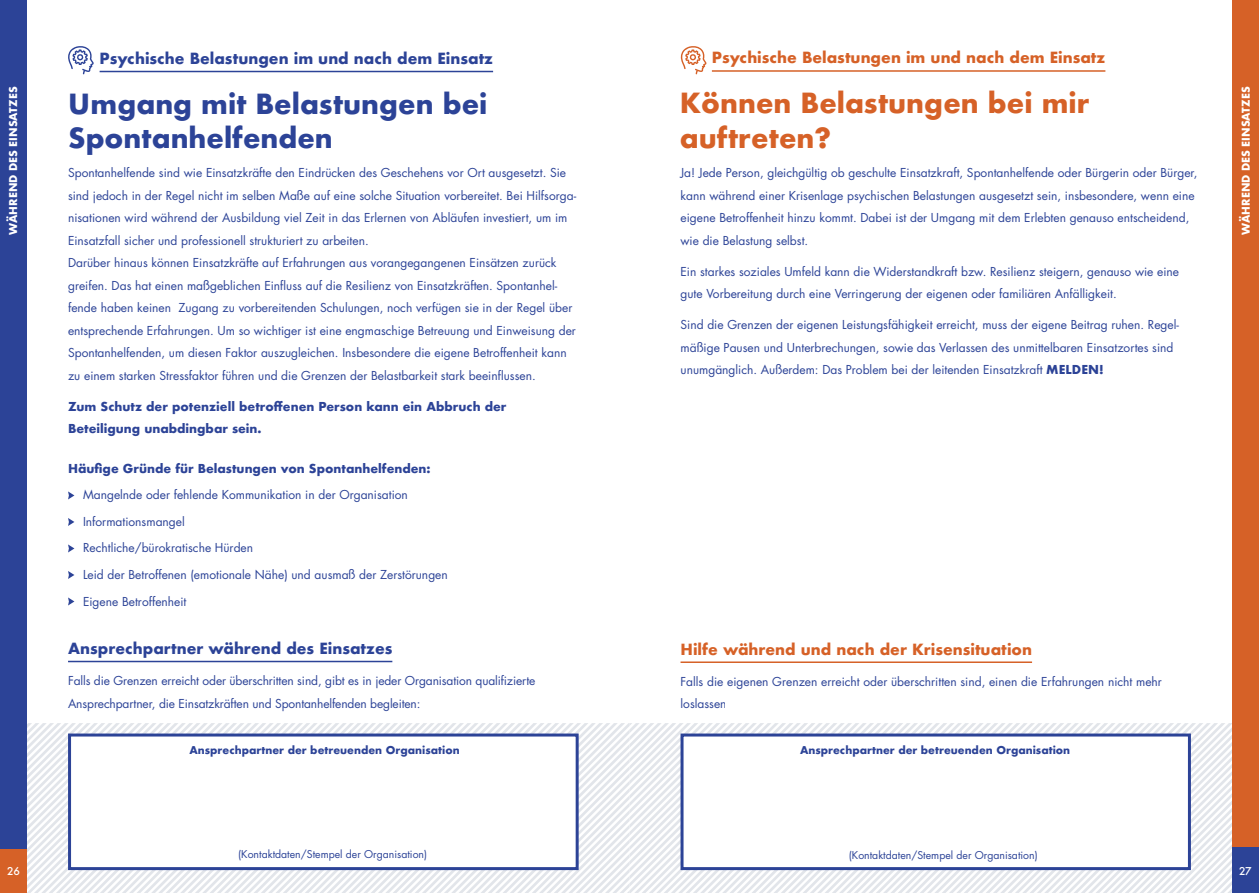
<style>
.page{position:relative;width:1259px;height:893px;background:#fff}
.page>*{position:absolute;margin:0;border:0;box-sizing:border-box;transform-origin:0 0}
.t1{font:700 27px/34.5px "Futura";color:#2c4397}
.t2{font:700 27px/34.5px "Futura";color:#d66127}
.t3{font:700 15px "Futura";color:#d66127}
.t4{font:700 15px "Futura";color:#2c4397}
.t5{font:12px/22.5px "Futura";color:#2c4397}
.t6{font:700 12px/22.5px "Futura";color:#2c4397}
.t7{font:700 10.5px "Futura";color:#2c4397}
.t8{font:10.5px "Futura";color:#2c4397}
.t9{font:700 10.5px "Futura";color:#fff}
.t10{font:500 10.5px "Futura";color:#fff}
.s1{font-weight:700}
</style>
<div class="page">
<svg style="left:26px;top:723px;width:756px;height:170px"></svg>
<svg style="left:800px;top:723px;width:432px;height:170px"></svg>
<div style="left:1232px;top:811px;width:27px;height:82px;background:#2c4397"></div>
<div style="left:0;top:0;width:26px;height:849px;background:#2c4397"></div>
<div style="left:1232px;top:0;width:27px;height:846px;background:#d66127"></div>
<div style="left:0;top:849px;width:26px;height:44px;background:#d66127"></div>
<hr style="left:68px;top:661px;width:324px;height:1px;background:#2c4397">
<svg style="left:68px;top:491px;width:6px;height:8px"></svg>
<svg style="left:68px;top:518px;width:6px;height:8px"></svg>
<svg style="left:68px;top:544px;width:6px;height:8px"></svg>
<svg style="left:68px;top:571px;width:6px;height:8px"></svg>
<svg style="left:68px;top:597px;width:6px;height:8px"></svg>
<hr style="left:100px;top:71px;width:393px;height:1px;background:#2c4397">
<div style="left:68px;top:733px;width:510px;height:137px;background:#fff;border:3px solid #2c4397"></div>
<hr style="left:712px;top:70px;width:393px;height:2px;background:#d66127">
<div style="left:680px;top:733px;width:511px;height:137px;background:#fff;border:3px solid #2c4397"></div>
<hr style="left:680px;top:661px;width:352px;height:2px;background:#d66127">
<svg style="left:680px;top:46px;width:26px;height:28px"></svg>
<svg style="left:68px;top:46px;width:26px;height:28px"></svg>
<p class="t4" style="left:100px;top:48px;width:395px">Psychische Belastungen im und nach dem Einsatz</p>
<p class="t3" style="left:712px;top:47px;width:395px">Psychische Belastungen im und nach dem Einsatz</p>
<p class="t9" style="left:6px;top:235px;width:150px;rotate:-90deg">WÄHREND DES EINSATZES</p>
<p class="t9" style="left:1238px;top:235px;width:150px;rotate:-90deg">WÄHREND DES EINSATZES</p>
<h1 class="t2" style="left:680px;top:86px;width:411px">Können Belastungen bei mir auftreten?</h1>
<h1 class="t1" style="left:68px;top:86px;width:421px">Umgang mit Belastungen bei<br>Spontanhelfenden</h1>
<p class="t5" style="left:680px;top:161px;width:518px">Ja! Jede Person, gleichgültig ob geschulte Einsatzkraft, Spontanhelfende oder Bürgerin oder Bürger, kann während einer Krisenlage psychischen Belastungen ausgesetzt sein, insbesondere, wenn eine eigene Betroffenheit hinzu kommt. Dabei ist der Umgang mit dem Erlebten genauso entscheidend, wie die Belastung selbst.</p>
<p class="t5" style="left:680px;top:260px;width:500px">Ein starkes soziales Umfeld kann die Widerstandkraft bzw. Resilienz steigern, genauso wie eine gute Vorbereitung durch eine Verringerung der eigenen oder familiären Anfälligkeit.</p>
<p class="t5" style="left:680px;top:313px;width:500px">Sind die Grenzen der eigenen Leistungsfähigkeit erreicht, muss der eigene Beitrag ruhen. Regel&shy;mäßige Pausen und Unterbrechungen, sowie das Verlassen des unmittelbaren Einsatzortes sind unumgänglich. Außerdem: Das Problem bei der leitenden Einsatzkraft <span class="s1">MELDEN!</span></p>
<p class="t5" style="left:68px;top:162px;width:509px">Spontanhelfende sind wie Einsatzkräfte den Eindrücken des Geschehens vor Ort ausgesetzt. Sie sind jedoch in der Regel nicht im selben Maße auf eine solche Situation vorbereitet. Bei Hilfsorga&shy;nisationen wird während der Ausbildung viel Zeit in das Erlernen von Abläufen investiert, um im Einsatzfall sicher und professionell strukturiert zu arbeiten.<br>Darüber hinaus können Einsatzkräfte auf Erfahrungen aus vorangegangenen Einsätzen zurück greifen. Das hat einen maßgeblichen Einfluss auf die Resilienz von Einsatzkräften. Spontanhel&shy;fende haben keinen Zugang zu vorbereitenden Schulungen, noch verfügen sie in der Regel über entsprechende Erfahrungen. Um so wichtiger ist eine engmaschige Betreuung und Einweisung der Spontanhelfenden, um diesen Faktor auszugleichen. Insbesondere die eigene Betroffenheit kann zu einem starken Stressfaktor führen und die Grenzen der Belastbarkeit stark beeinflussen.</p>
<p class="t6" style="left:68px;top:395px;width:440px">Zum Schutz der potenziell betroffenen Person kann ein Abbruch der<br>Beteiligung unabdingbar sein.</p>
<p class="t6" style="left:68px;top:457px;width:364px">Häufige Gründe für Belastungen von Spontanhelfenden:</p>
<p class="t5" style="left:83px;top:484px;width:326px">Mangelnde oder fehlende Kommunikation in der Organisation</p>
<p class="t5" style="left:83px;top:510px;width:103px">Informationsmangel</p>
<p class="t5" style="left:83px;top:537px;width:172px">Rechtliche/bürokratische Hürden</p>
<p class="t5" style="left:83px;top:563px;width:366px">Leid der Betroffenen (emotionale Nähe) und ausmaß der Zerstörungen</p>
<p class="t5" style="left:83px;top:590px;width:105px">Eigene Betroffenheit</p>
<p class="t4" style="left:68px;top:637px;width:326px">Ansprechpartner während des Einsatzes</p>
<p class="t5" style="left:68px;top:669px;width:469px">Falls die Grenzen erreicht oder überschritten sind, gibt es in jeder Organisation qualifizierte<br>Ansprechpartner, die Einsatzkräften und Spontanhelfenden begleiten:</p>
<p class="t3" style="left:680px;top:638px;width:353px">Hilfe während und nach der Krisensituation</p>
<p class="t5" style="left:680px;top:670px;width:483px">Falls die eigenen Grenzen erreicht oder überschritten sind, einen die Erfahrungen nicht mehr loslassen</p>
<p class="t7" style="left:189px;top:742px;width:272px">Ansprechpartner der betreuenden Organisation</p>
<p class="t8" style="left:238px;top:847px;width:190px">(Kontaktdaten/Stempel der Organisation)</p>
<p class="t7" style="left:800px;top:743px;width:272px">Ansprechpartner der betreuenden Organisation</p>
<p class="t8" style="left:849px;top:848px;width:190px">(Kontaktdaten/Stempel der Organisation)</p>
<p class="t10" style="left:7px;top:864px;width:14px">26</p>
<p class="t10" style="left:1239px;top:864px;width:14px">27</p>
</div>
